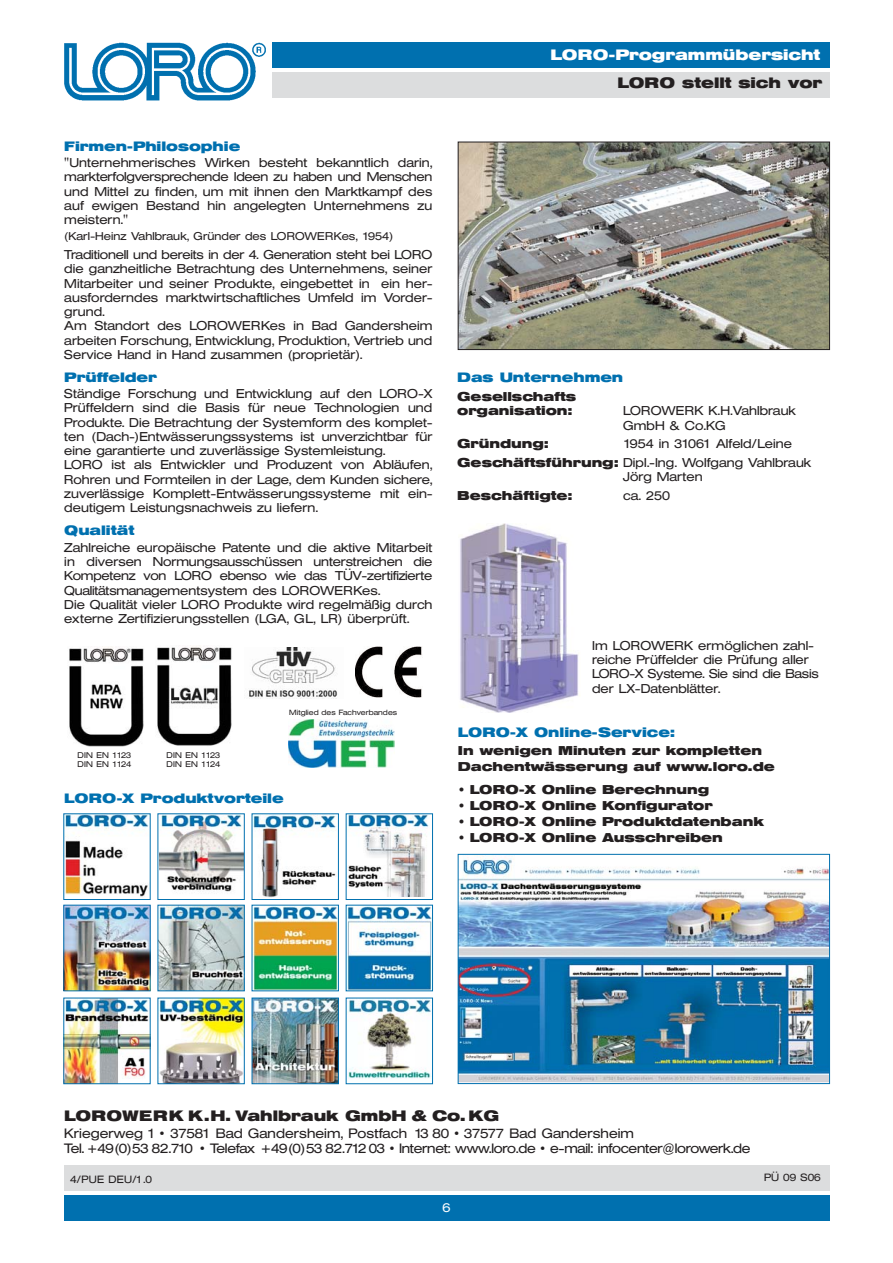
<style>
.page{position:relative;width:893px;height:1263px;background:#fff}
.page>*{position:absolute;margin:0;border:0;box-sizing:border-box;transform-origin:0 0}
.t1{font:700 15px "Helvetica Extended BQ";color:#231f20}
.t2{font:700 15px "Helvetica Extended BQ";color:#fff}
.t3{font:300 13.5px/15px "Helvetica Extended BQ";letter-spacing:-.025em;color:#231f20}
.t4{font:700 13.5px "Helvetica Extended BQ";color:#0070af}
.t5{font:300 12.75px/14.2px "Helvetica Extended BQ";color:#231f20}
.t6{font:700 12.75px/14.2px "Helvetica Extended BQ";color:#231f20}
.t7{font:300 12.75px "Helvetica Extended BQ";color:#fff}
.t8{font:300 11.25px "Helvetica Extended BQ";color:#231f20}
.t9{font:300 10.5px "Helvetica Extended BQ";letter-spacing:.01em;color:#231f20}
.t10{font:300 8.25px/9px "Helvetica Extended BQ";letter-spacing:.01em;color:#231f20}
.t11{font:300 7.5px "Helvetica Extended BQ";color:#231f20}
.s1{font-weight:700}
</style>
<div class="page">
<div style="left:64px;top:1195px;width:765px;height:25px;background:#0070af"></div>
<div style="left:64px;top:1165px;width:765px;height:26px;background:#dcddde"></div>
<div style="left:272px;top:43px;width:557px;height:25px;background:#0070af"></div>
<div style="left:272px;top:72px;width:557px;height:26px;background:#dcddde"></div>
<img style="left:64px;top:42px;width:202px;height:59px">
<img style="left:460px;top:144px;width:367px;height:204px">
<div style="left:458px;top:142px;width:371px;height:208px;border:1px solid #231f20"></div>
<img style="left:69px;top:647px;width:75px;height:100px">
<img style="left:157px;top:646px;width:75px;height:100px">
<img style="left:355px;top:647px;width:67px;height:51px">
<img style="left:66px;top:816px;width:82px;height:81px">
<img style="left:160px;top:816px;width:82px;height:76px">
<img style="left:348px;top:816px;width:81px;height:81px">
<img style="left:254px;top:816px;width:82px;height:82px">
<img style="left:254px;top:907px;width:82px;height:82px">
<img style="left:348px;top:907px;width:82px;height:82px">
<img style="left:66px;top:1000px;width:82px;height:82px">
<img style="left:160px;top:907px;width:82px;height:82px">
<img style="left:66px;top:907px;width:82px;height:82px">
<img style="left:348px;top:1000px;width:82px;height:79px">
<img style="left:160px;top:1000px;width:82px;height:82px">
<img style="left:254px;top:1000px;width:82px;height:82px">
<div style="left:252px;top:998px;width:86px;height:86px;border:1px solid #0070af"></div>
<img style="left:249px;top:648px;width:88px;height:51px">
<img style="left:288px;top:719px;width:107px;height:49px">
<img style="left:460px;top:858px;width:367px;height:224px">
<div style="left:458px;top:854px;width:371px;height:230px;border:1px solid #0070af"></div>
<img style="left:460px;top:523px;width:120px;height:189px">
<p class="t4" style="left:64px;top:141px;width:177px">Firmen-Philosophie</p>
<p class="t5" style="left:64px;top:157px;width:369px;text-align:justify">"Unternehmerisches Wirken besteht bekanntlich darin, markterfolgversprechende Ideen zu haben und Menschen und Mittel zu finden, um mit ihnen den Marktkampf des auf ewigen Bestand hin angelegten Unternehmens zu meistern."</p>
<p class="t8" style="left:64px;top:232px;width:330px">(Karl-Heinz Vahlbrauk, Gründer des LOROWERKes, 1954)</p>
<p class="t5" style="left:64px;top:249px;width:369px">Traditionell und bereits in der 4. Generation steht bei LORO die ganzheitliche Betrachtung des Unternehmens, seiner Mitarbeiter und seiner Produkte, eingebettet in ein her&shy;ausforderndes marktwirtschaftliches Umfeld im Vorder&shy;grund.<br>Am Standort des LOROWERKes in Bad Gandersheim arbeiten Forschung, Entwicklung, Produktion, Vertrieb und Service Hand in Hand zusammen (proprietär).</p>
<p class="t4" style="left:64px;top:372px;width:94px">Prüffelder</p>
<p class="t5" style="left:64px;top:388px;width:369px">Ständige Forschung und Entwicklung auf den LORO-X Prüffeldern sind die Basis für neue Technologien und Produkte. Die Betrachtung der Systemform des komplet&shy;ten (Dach-)Entwässerungssystems ist unverzichtbar für eine garantierte und zuverlässige Systemleistung.<br>LORO ist als Entwickler und Produzent von Abläufen, Rohren und Formteilen in der Lage, dem Kunden sichere, zuverlässige Komplett-Entwässerungssysteme mit ein&shy;deutigem Leistungsnachweis zu liefern.</p>
<p class="t4" style="left:64px;top:525px;width:72px">Qualität</p>
<p class="t5" style="left:64px;top:541px;width:369px">Zahlreiche europäische Patente und die aktive Mitarbeit in diversen Normungsausschüssen unterstreichen die Kompetenz von LORO ebenso wie das TÜV-zertifizierte Qualitätsmanagementsystem des LOROWERKes.<br>Die Qualität vieler LORO Produkte wird regelmäßig durch externe Zertifizierungsstellen (LGA, GL, LR) überprüft.</p>
<p class="t10" style="left:77px;top:752px;width:55px">DIN EN 1123<br>DIN EN 1124</p>
<p class="t10" style="left:166px;top:751px;width:55px">DIN EN 1123<br>DIN EN 1124</p>
<p class="t11" style="left:289px;top:710px;width:109px">Mitglied des Fachverbandes</p>
<p class="t4" style="left:64px;top:793px;width:221px">LORO-X Produktvorteile</p>
<p class="t2" style="left:550px;top:49px;width:271px">LORO-Programmübersicht</p>
<p class="t1" style="left:617px;top:77px;width:206px">LORO stellt sich vor</p>
<p class="t4" style="left:457px;top:372px;width:167px">Das Unternehmen</p>
<p class="t6" style="left:457px;top:391px;width:120px">Gesellschafts organisation:</p>
<p class="t5" style="left:623px;top:405px;width:174px">LOROWERK K.H.Vahlbrauk<br>GmbH &amp; Co.KG</p>
<p class="t6" style="left:457px;top:438px;width:93px">Gründung:</p>
<p class="t5" style="left:457px;top:436px;width:356px;line-height:18.8px;text-indent:166px">1954 in 31061 Alfeld/Leine<br><span class="s1">Geschäftsführung:</span> Dipl.-Ing. Wolfgang Vahlbrauk</p>
<p class="t5" style="left:623px;top:471px;width:81px">Jörg Marten</p>
<p class="t6" style="left:457px;top:490px;width:116px">Beschäftigte:</p>
<p class="t5" style="left:623px;top:490px;width:48px">ca. 250</p>
<p class="t5" style="left:592px;top:639px;width:228px">Im LOROWERK ermöglichen zahl&shy;reiche Prüffelder die Prüfung aller<br>LORO-X Systeme. Sie sind die Basis der LX-Datenblätter.</p>
<p class="t4" style="left:458px;top:727px;width:218px">LORO-X Online-Service:</p>
<p class="t6" style="left:458px;top:744px;width:318px;line-height:15.8px">In wenigen Minuten zur kompletten<br>Dachentwässerung auf www.loro.de</p>
<p class="t6" style="left:459px;top:784px;width:251px">• LORO-X Online Berechnung</p>
<p class="t6" style="left:459px;top:800px;width:255px">• LORO-X Online Konfigurator</p>
<p class="t6" style="left:459px;top:815px;width:306px">• LORO-X Online Produktdatenbank</p>
<p class="t6" style="left:459px;top:831px;width:265px">• LORO-X Online Ausschreiben</p>
<p class="t1" style="left:64px;top:1110px;width:436px">LOROWERK K.H. Vahlbrauk GmbH &amp; Co. KG</p>
<p class="t3" style="left:64px;top:1127px;width:687px">Kriegerweg 1 • 37581 Bad Gandersheim, Postfach 13 80 • 37577 Bad Gandersheim<br>Tel. +49(0)53 82.710 • Telefax +49(0)53 82.712 03 • Internet: www.loro.de • e-mail: infocenter@lorowerk.de</p>
<p class="t9" style="left:70px;top:1175px;width:83px">4/PUE DEU/1.0</p>
<p class="t7" style="left:442px;top:1202px;width:9px">6</p>
<p class="t9" style="left:764px;top:1173px;width:58px">PÜ 09 S06</p>
</div>
